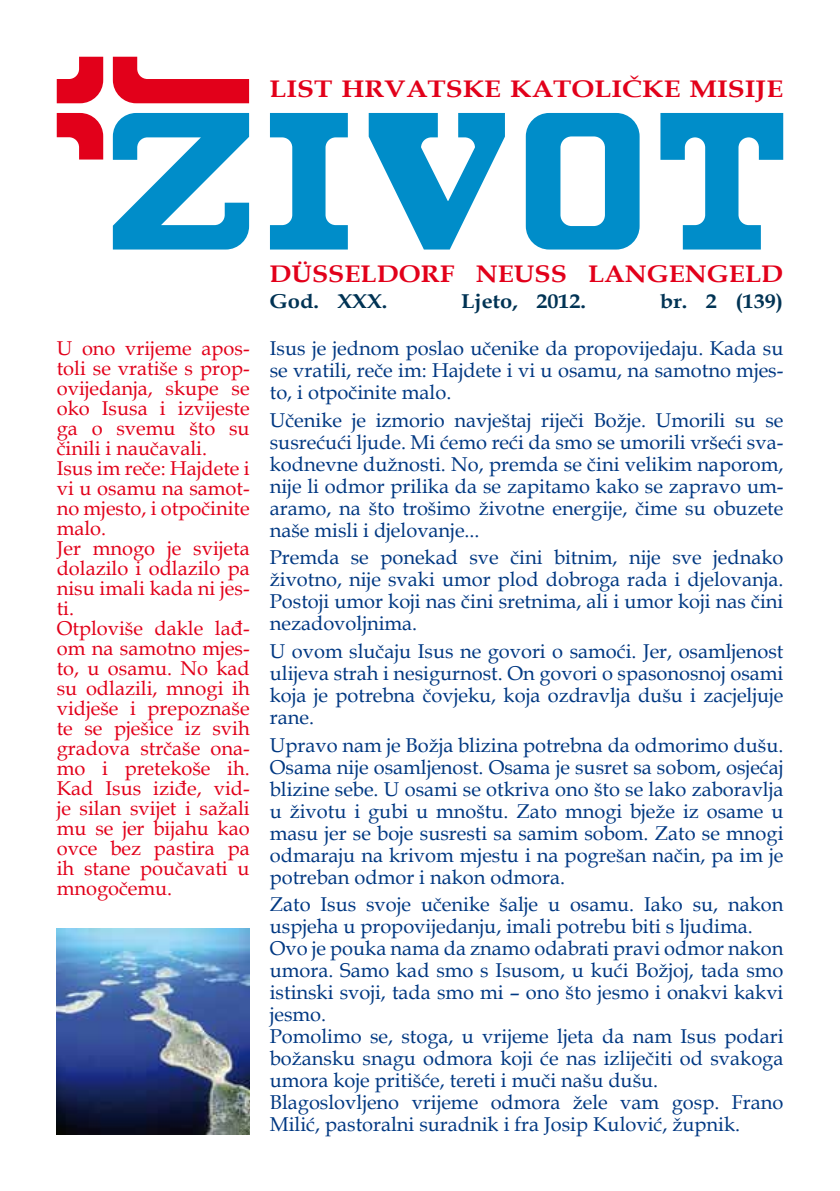
<style>
.page{position:relative;width:840px;height:1191px;background:#fff}
.page>*{position:absolute;margin:0;border:0;box-sizing:border-box;transform-origin:0 0}
.t1{font:700 24px "Book Antiqua";color:#e2001a;scale:1.15 1}
.t2{font:700 24px "Book Antiqua";color:#e2001a;scale:1.1 1}
.t3{font:20px/22px "Book Antiqua";color:#003882;text-align:justify}
.t4{font:20px/20px "Book Antiqua";color:#e2001a}
.t5{font:700 20px "Book Antiqua";color:#003354;scale:1.1 1}
</style>
<div class="page">
<svg style="left:112px;top:113px;width:138px;height:137px"></svg>
<svg style="left:112px;top:56px;width:138px;height:48px"></svg>
<svg style="left:56px;top:56px;width:48px;height:48px"></svg>
<svg style="left:56px;top:113px;width:48px;height:47px"></svg>
<svg style="left:270px;top:113px;width:78px;height:137px"></svg>
<svg style="left:368px;top:113px;width:137px;height:137px"></svg>
<div style="left:526px;top:114px;width:112px;height:134px;background:#008dc9;border-radius:22px"></div>
<div style="left:525px;top:113px;width:114px;height:136px;border:2px solid #008dc9;border-radius:22px"></div>
<div style="left:560px;top:136px;width:44px;height:90px;background:#fff;border-radius:11px"></div>
<svg style="left:660px;top:113px;width:123px;height:137px"></svg>
<img style="left:57px;top:928px;width:192px;height:206px">
<p class="t1" style="left:269px;top:72px;width:448px">LIST HRVATSKE KATOLIČKE MISIJE</p>
<p class="t2" style="left:269px;top:257px;width:468px">DÜSSELDORF NEUSS LANGENGELD</p>
<p class="t5" style="left:269px;top:287px;width:108px">God. XXX.</p>
<p class="t5" style="left:461px;top:287px;width:115px">Ljeto, 2012.</p>
<p class="t5" style="left:659px;top:287px;width:113px">br. 2 (139)</p>
<p class="t4" style="left:57px;top:338px;width:194px">U ono vrijeme apos&shy;toli se vratiše s prop&shy;ovijedanja, skupe se oko Isusa i izvijeste ga o svemu što su činili i naučavali.<br>Isus im reče: Hajdete i vi u osamu na samot&shy;no mjesto, i otpočinite malo.<br>Jer mnogo je svijeta dolazilo i odlazilo pa nisu imali kada ni jes&shy;ti.<br>Otploviše dakle lađ&shy;om na samotno mjes&shy;to, u osamu. No kad su odlazili, mnogi ih vidješe i prepoznaše te se pješice iz svih gradova strčaše ona&shy;mo i pretekoše ih.<br>Kad Isus iziđe, vid&shy;je silan svijet i sažali mu se jer bijahu kao ovce bez pastira pa ih stane poučavati u mnogočemu.</p>
<p class="t3" style="left:270px;top:336px;width:515px">Isus je jednom poslao učenike da propovijedaju. Kada su se vratili, reče im: Hajdete i vi u osamu, na samotno mjes&shy;to, i otpočinite malo.</p>
<p class="t3" style="left:270px;top:408px;width:515px">Učenike je izmorio navještaj riječi Božje. Umorili su se susrećući ljude. Mi ćemo reći da smo se umorili vršeći sva&shy;kodnevne dužnosti. No, premda se čini velikim naporom, nije li odmor prilika da se zapitamo kako se zapravo um&shy;aramo, na što trošimo životne energije, čime su obuzete naše misli i djelovanje...</p>
<p class="t3" style="left:270px;top:546px;width:515px">Premda se ponekad sve čini bitnim, nije sve jednako životno, nije svaki umor plod dobroga rada i djelovanja.<br>Postoji umor koji nas čini sretnima, ali i umor koji nas čini nezadovoljnima.</p>
<p class="t3" style="left:270px;top:639px;width:515px">U ovom slučaju Isus ne govori o samoći. Jer, osamljenost ulijeva strah i nesigurnost. On govori o spasonosnoj osami koja je potrebna čovjeku, koja ozdravlja dušu i zacjeljuje rane.</p>
<p class="t3" style="left:270px;top:733px;width:515px">Upravo nam je Božja blizina potrebna da odmorimo dušu.<br>Osama nije osamljenost. Osama je susret sa sobom, osjećaj blizine sebe. U osami se otkriva ono što se lako zaboravlja u životu i gubi u mnoštu. Zato mnogi bježe iz osame u masu jer se boje susresti sa samim sobom. Zato se mnogi odmaraju na krivom mjestu i na pogrešan način, pa im je potreban odmor i nakon odmora.</p>
<p class="t3" style="left:270px;top:893px;width:515px;text-align:left">Zato Isus svoje učenike šalje u osamu. Iako su, nakon uspjeha u propovijedanju, imali potrebu biti s ljudima.<br>Ovo je pouka nama da znamo odabrati pravi odmor nakon umora. Samo kad smo s Isusom, u kući Božjoj, tada smo istinski svoji, tada smo mi – ono što jesmo i onakvi kakvi jesmo.<br>Pomolimo se, stoga, u vrijeme ljeta da nam Isus podari božansku snagu odmora koji će nas izliječiti od svakoga umora koje pritišće, tereti i muči našu dušu.<br>Blagoslovljeno vrijeme odmora žele vam gosp. Frano Milić, pastoralni suradnik i fra Josip Kulović, župnik.</p>
</div>
